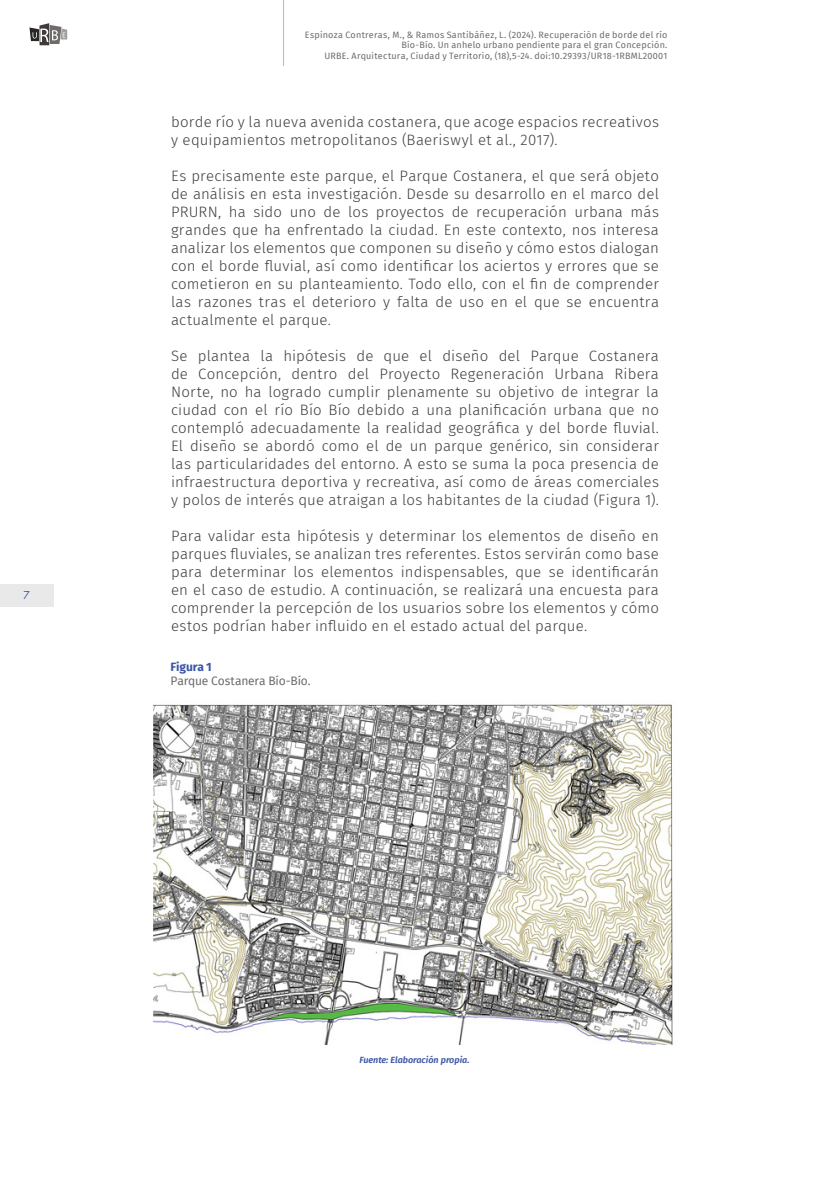
<style>
.page{position:relative;width:830px;height:1191px;background:#fff}
.page>*{position:absolute;margin:0;border:0;box-sizing:border-box;transform-origin:0 0}
.t1{font:300 15px/18px "Fira Sans";letter-spacing:.015em;color:#3e3e3f;text-align:justify}
.t2{font:12px "Fira Sans";letter-spacing:-.01em;color:#706b6b}
.t3{font:700 12px "Fira Sans";letter-spacing:-.01em;color:#3d56a5}
.t4{font:10.5px "Futura Std";color:#3d56a5}
.t5{font:9px/10.8px "Fira Sans";letter-spacing:.025em;color:#706b6b;text-align:right}
.pie_de_foto{font:italic 600 9px "Fira Sans";color:#3d56a5}
</style>
<div class="page">
<div style="left:0;top:584px;width:53px;height:22px;background:#e9e9e9"></div>
<img style="left:153px;top:704px;width:520px;height:340px">
<hr style="left:283px;top:0;width:1px;height:66px;background:#bcbdc0">
<svg style="left:29px;top:23px;width:38px;height:22px"></svg>
<p class="t4" style="left:23px;top:588px;width:8px">7</p>
<p class="t5" style="left:305px;top:29px;width:364px">Espinoza Contreras, M., &amp; Ramos Santibáñez, L. (2024). Recuperación de borde del río<br>Bío-Bío. Un anhelo urbano pendiente para el gran Concepción.</p>
<p class="t5" style="left:324px;top:50px;width:344px">URBE. Arquitectura, Ciudad y Territorio, (18),5-24. doi:10.29393/UR18-1RBML20001</p>
<p class="t1" style="left:171px;top:112px;width:489px">borde río y la nueva avenida costanera, que acoge espacios recreativos y equipamientos metropolitanos (Baeriswyl et al., 2017).</p>
<p class="t1" style="left:171px;top:166px;width:489px">Es precisamente este parque, el Parque Costanera, el que será objeto de análisis en esta investigación. Desde su desarrollo en el marco del PRURN, ha sido uno de los proyectos de recuperación urbana más grandes que ha enfrentado la ciudad. En este contexto, nos interesa analizar los elementos que componen su diseño y cómo estos dialogan con el borde fluvial, así como identificar los aciertos y errores que se cometieron en su planteamiento. Todo ello, con el fin de comprender las razones tras el deterioro y falta de uso en el que se encuentra actualmente el parque.</p>
<p class="t1" style="left:171px;top:346px;width:489px">Se plantea la hipótesis de que el diseño del Parque Costanera de Concepción, dentro del Proyecto Regeneración Urbana Ribera Norte, no ha logrado cumplir plenamente su objetivo de integrar la ciudad con el río Bío Bío debido a una planificación urbana que no contempló adecuadamente la realidad geográfica y del borde fluvial.<br>El diseño se abordó como el de un parque genérico, sin considerar las particularidades del entorno. A esto se suma la poca presencia de infraestructura deportiva y recreativa, así como de áreas comerciales y polos de interés que atraigan a los habitantes de la ciudad (Figura 1).</p>
<p class="t1" style="left:171px;top:526px;width:489px">Para validar esta hipótesis y determinar los elementos de diseño en parques fluviales, se analizan tres referentes. Estos servirán como base para determinar los elementos indispensables, que se identificarán en el caso de estudio. A continuación, se realizará una encuesta para comprender la percepción de los usuarios sobre los elementos y cómo estos podrían haber influido en el estado actual del parque.</p>
<p class="t3" style="left:170px;top:656px;width:43px">Figura 1</p>
<p class="t2" style="left:170px;top:672px;width:141px">Parque Costanera Bío-Bío.</p>
<p class="pie_de_foto" style="left:359px;top:1052px;width:112px">Fuente: Elaboración propia.</p>
</div>
